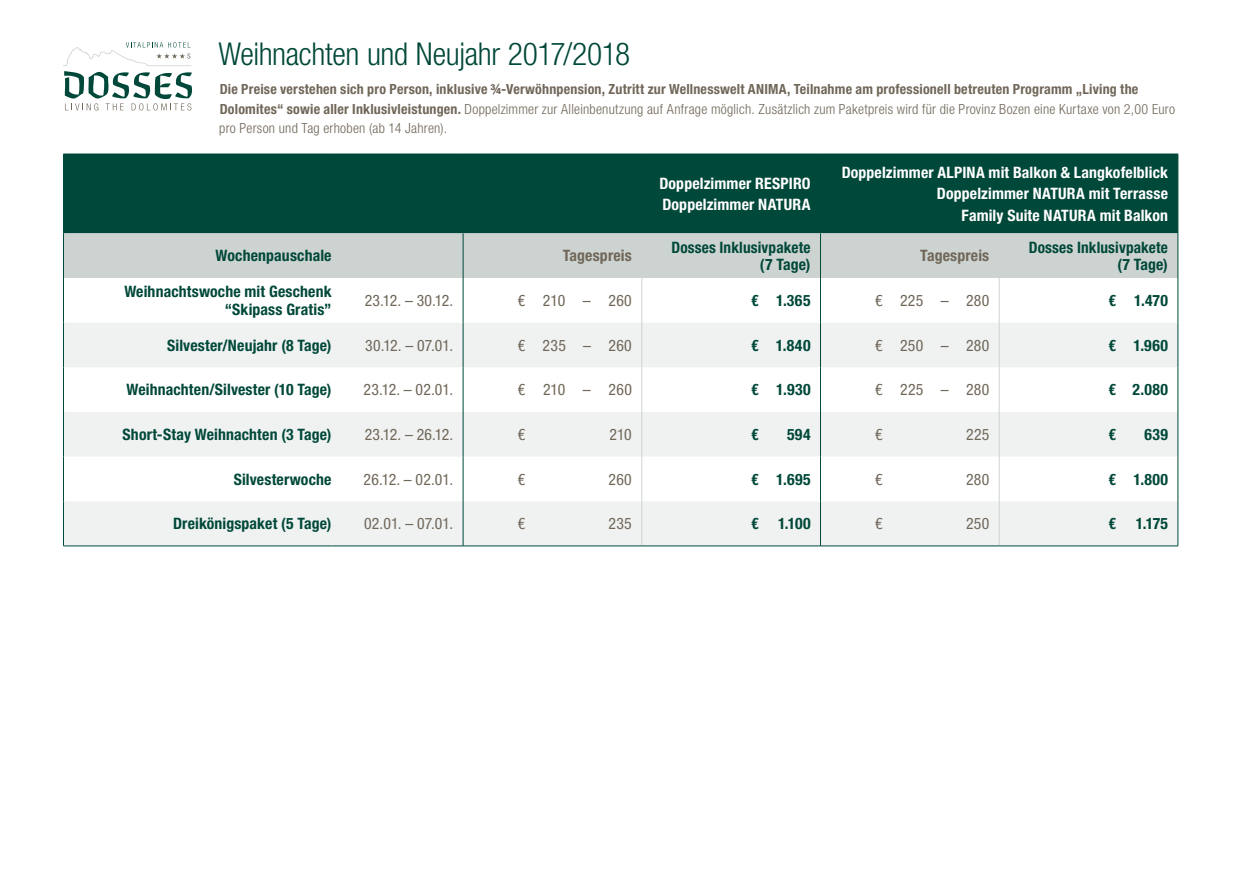
<style>
.page{position:relative;width:1241px;height:893px;background:#fff}
.page>*{position:absolute;margin:0;border:0;box-sizing:border-box;transform-origin:0 0}
.t1{font:300 condensed 31.5px "Helvetica Neue LT Std";letter-spacing:-.015em;color:#004839}
.t2{font:700 condensed 15.75px/17.5px "Helvetica Neue LT Std";letter-spacing:.01em;color:#004839;text-align:right}
.t3{font:condensed 15.75px "Helvetica Neue LT Std";letter-spacing:.015em;color:#706759}
.t4{font:700 condensed 15.75px/21.5px "Helvetica Neue LT Std";letter-spacing:.01em;color:#fff}
.t5{font:700 condensed 15.75px "Helvetica Neue LT Std";letter-spacing:.01em;color:#706759}
.t6{font:700 condensed 14px/19.2px "Helvetica Neue LT Std";letter-spacing:.015em;color:#706759}
.s1{font-weight:300}
</style>
<div class="page">
<svg style="left:63px;top:42px;width:130px;height:68px"></svg>
<div style="left:64px;top:155px;width:1113px;height:78px;background:#004839"></div>
<div style="left:64px;top:233px;width:1113px;height:45px;background:#cdd3d1"></div>
<svg style="left:64px;top:323px;width:1113px;height:223px;fill:#f0f2f2"></svg>
<hr style="left:63px;top:154px;width:1px;height:79px;background:#004839">
<hr style="left:63px;top:154px;width:268px;height:1px;background:#004839">
<hr style="left:331px;top:154px;width:132px;height:1px;background:#004839">
<hr style="left:463px;top:154px;width:178px;height:1px;background:#004839">
<hr style="left:641px;top:154px;width:179px;height:1px;background:#004839">
<hr style="left:820px;top:154px;width:179px;height:1px;background:#004839">
<hr style="left:999px;top:154px;width:178px;height:1px;background:#004839">
<hr style="left:1177px;top:154px;width:1px;height:79px;background:#004839">
<hr style="left:63px;top:233px;width:1px;height:45px;background:#004839">
<hr style="left:462px;top:233px;width:1px;height:45px;background:#004839">
<hr style="left:820px;top:233px;width:1px;height:45px;background:#004839">
<hr style="left:1177px;top:233px;width:1px;height:45px;background:#004839">
<hr style="left:63px;top:323px;width:1px;height:44px;background:#004839">
<hr style="left:63px;top:412px;width:1px;height:45px;background:#004839">
<hr style="left:462px;top:323px;width:1px;height:44px;background:#004839">
<hr style="left:462px;top:412px;width:1px;height:45px;background:#004839">
<hr style="left:820px;top:323px;width:1px;height:44px;background:#004839">
<hr style="left:820px;top:412px;width:1px;height:45px;background:#004839">
<hr style="left:1177px;top:323px;width:1px;height:44px;background:#004839">
<hr style="left:1177px;top:412px;width:1px;height:45px;background:#004839">
<hr style="left:63px;top:278px;width:1px;height:45px;background:#004839">
<hr style="left:63px;top:367px;width:1px;height:45px;background:#004839">
<hr style="left:63px;top:457px;width:1px;height:44px;background:#004839">
<hr style="left:462px;top:278px;width:1px;height:45px;background:#004839">
<hr style="left:462px;top:367px;width:1px;height:45px;background:#004839">
<hr style="left:462px;top:457px;width:1px;height:44px;background:#004839">
<hr style="left:820px;top:278px;width:1px;height:45px;background:#004839">
<hr style="left:820px;top:367px;width:1px;height:45px;background:#004839">
<hr style="left:820px;top:457px;width:1px;height:44px;background:#004839">
<hr style="left:1177px;top:278px;width:1px;height:45px;background:#004839">
<hr style="left:1177px;top:367px;width:1px;height:45px;background:#004839">
<hr style="left:1177px;top:457px;width:1px;height:44px;background:#004839">
<hr style="left:63px;top:501px;width:1px;height:45px;background:#004839">
<hr style="left:462px;top:501px;width:1px;height:45px;background:#004839">
<hr style="left:820px;top:501px;width:1px;height:45px;background:#004839">
<hr style="left:1177px;top:501px;width:1px;height:45px;background:#004839">
<hr style="left:641px;top:323px;width:1px;height:44px;background:#cdd3d1">
<hr style="left:641px;top:412px;width:1px;height:45px;background:#cdd3d1">
<hr style="left:998px;top:323px;width:1px;height:44px;background:#cdd3d1">
<hr style="left:998px;top:412px;width:1px;height:45px;background:#cdd3d1">
<hr style="left:641px;top:278px;width:1px;height:45px;background:#cdd3d1">
<hr style="left:641px;top:367px;width:1px;height:45px;background:#cdd3d1">
<hr style="left:641px;top:457px;width:1px;height:44px;background:#cdd3d1">
<hr style="left:998px;top:278px;width:1px;height:45px;background:#cdd3d1">
<hr style="left:998px;top:367px;width:1px;height:45px;background:#cdd3d1">
<hr style="left:998px;top:457px;width:1px;height:44px;background:#cdd3d1">
<hr style="left:641px;top:501px;width:1px;height:45px;background:#cdd3d1">
<hr style="left:998px;top:501px;width:1px;height:45px;background:#cdd3d1">
<hr style="left:63px;top:546px;width:268px;height:1px;background:#004839">
<hr style="left:331px;top:546px;width:132px;height:1px;background:#004839">
<hr style="left:463px;top:546px;width:178px;height:1px;background:#004839">
<hr style="left:641px;top:546px;width:179px;height:1px;background:#004839">
<hr style="left:820px;top:546px;width:179px;height:1px;background:#004839">
<hr style="left:999px;top:546px;width:178px;height:1px;background:#004839">
<h1 class="t1" style="left:218px;top:35px;width:413px">Weihnachten und Neujahr 2017/2018</h1>
<p class="t6" style="left:219px;top:80px;width:957px">Die Preise verstehen sich pro Person, inklusive ¾-Verwöhnpension, Zutritt zur Wellnesswelt ANIMA, Teilnahme am professionell betreuten Programm „Living the<br>Dolomites“ sowie aller Inklusivleistungen. <span class="s1">Doppelzimmer zur Alleinbenutzung auf Anfrage möglich. Zusätzlich zum Paketpreis wird für die Provinz Bozen eine Kurtaxe von 2,00 Euro pro Person und Tag erhoben (ab 14 Jahren).</span></p>
<p class="t4" style="left:659px;top:172px;width:153px">Doppelzimmer RESPIRO<br>Doppelzimmer NATURA</p>
<p class="t4" style="left:841px;top:161px;width:328px;text-align:right">Doppelzimmer ALPINA mit Balkon &amp; Langkofelblick<br>Doppelzimmer NATURA mit Terrasse<br>Family Suite NATURA mit Balkon</p>
<p class="t2" style="left:216px;top:247px;width:117px">Wochenpauschale</p>
<p class="t5" style="left:563px;top:246px;width:70px">Tagespreis</p>
<p class="t2" style="left:671px;top:238px;width:141px">Dosses Inklusivpakete (7 Tage)</p>
<p class="t5" style="left:920px;top:246px;width:70px">Tagespreis</p>
<p class="t2" style="left:1028px;top:238px;width:141px">Dosses Inklusivpakete (7 Tage)</p>
<p class="t2" style="left:124px;top:283px;width:209px">Weihnachtswoche mit Geschenk “Skipass Gratis”</p>
<p class="t3" style="left:364px;top:291px;width:90px">23.12. – 30.12.</p>
<p class="t3" style="left:517px;top:291px;width:116px">€ 210 – 260</p>
<p class="t2" style="left:751px;top:291px;width:61px">€ 1.365</p>
<p class="t3" style="left:875px;top:291px;width:116px">€ 225 – 280</p>
<p class="t2" style="left:1108px;top:291px;width:61px">€ 1.470</p>
<p class="t2" style="left:167px;top:336px;width:166px">Silvester/Neujahr (8 Tage)</p>
<p class="t3" style="left:365px;top:336px;width:89px">30.12. – 07.01.</p>
<p class="t3" style="left:517px;top:336px;width:116px">€ 235 – 260</p>
<p class="t2" style="left:751px;top:336px;width:61px">€ 1.840</p>
<p class="t3" style="left:875px;top:336px;width:116px">€ 250 – 280</p>
<p class="t2" style="left:1108px;top:336px;width:61px">€ 1.960</p>
<p class="t2" style="left:126px;top:381px;width:206px">Weihnachten/Silvester (10 Tage)</p>
<p class="t3" style="left:363px;top:381px;width:91px">23.12. – 02.01.</p>
<p class="t3" style="left:517px;top:381px;width:116px">€ 210 – 260</p>
<p class="t2" style="left:751px;top:381px;width:61px">€ 1.930</p>
<p class="t3" style="left:875px;top:381px;width:116px">€ 225 – 280</p>
<p class="t2" style="left:1108px;top:381px;width:61px">€ 2.080</p>
<p class="t2" style="left:123px;top:425px;width:210px">Short-Stay Weihnachten (3 Tage)</p>
<p class="t3" style="left:364px;top:425px;width:90px">23.12. – 26.12.</p>
<p class="t3" style="left:517px;top:425px;width:9px">€</p>
<p class="t3" style="left:609px;top:425px;width:24px">210</p>
<p class="t2" style="left:751px;top:425px;width:9px">€</p>
<p class="t2" style="left:787px;top:425px;width:25px">594</p>
<p class="t3" style="left:875px;top:425px;width:9px">€</p>
<p class="t3" style="left:965px;top:425px;width:25px">225</p>
<p class="t2" style="left:1108px;top:425px;width:9px">€</p>
<p class="t2" style="left:1144px;top:425px;width:25px">639</p>
<p class="t2" style="left:234px;top:470px;width:99px">Silvesterwoche</p>
<p class="t3" style="left:363px;top:470px;width:91px">26.12. – 02.01.</p>
<p class="t3" style="left:517px;top:470px;width:9px">€</p>
<p class="t3" style="left:608px;top:470px;width:25px">260</p>
<p class="t2" style="left:751px;top:470px;width:61px">€ 1.695</p>
<p class="t3" style="left:875px;top:470px;width:9px">€</p>
<p class="t3" style="left:965px;top:470px;width:25px">280</p>
<p class="t2" style="left:1108px;top:470px;width:61px">€ 1.800</p>
<p class="t2" style="left:173px;top:515px;width:160px">Dreikönigspaket (5 Tage)</p>
<p class="t3" style="left:364px;top:514px;width:90px">02.01. – 07.01.</p>
<p class="t3" style="left:517px;top:514px;width:9px">€</p>
<p class="t3" style="left:608px;top:514px;width:25px">235</p>
<p class="t2" style="left:751px;top:515px;width:61px">€ 1.100</p>
<p class="t3" style="left:875px;top:514px;width:9px">€</p>
<p class="t3" style="left:965px;top:514px;width:25px">250</p>
<p class="t2" style="left:1108px;top:515px;width:9px">€</p>
<p class="t2" style="left:1135px;top:515px;width:34px">1.175</p>
</div>
